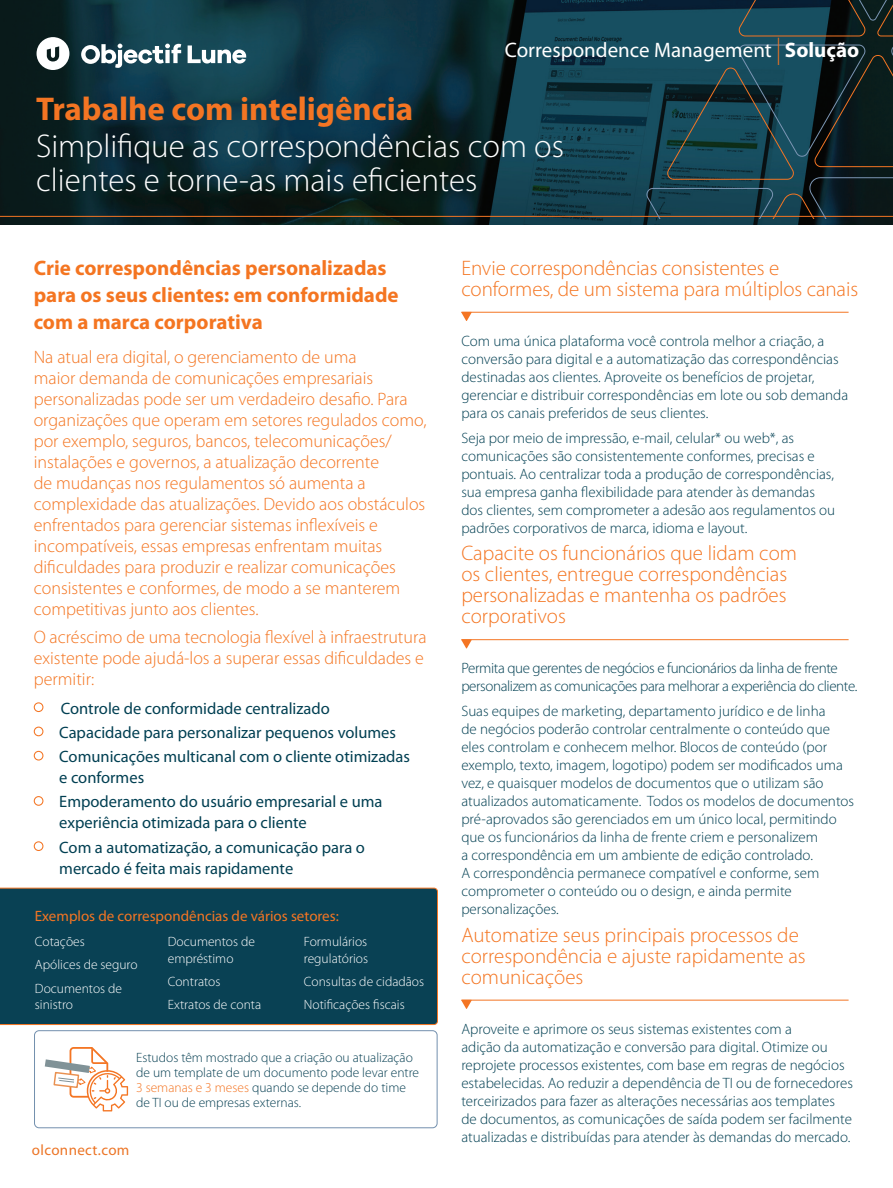
<style>
.page{position:relative;width:893px;height:1188px;background:#fff}
.page>*{position:absolute;margin:0;border:0;box-sizing:border-box;transform-origin:0 0}
.t1{font:300 33px/34.5px "Myriad Pro";color:#fff}
.t2{font:700 33px "Myriad Pro";color:#f47523}
.t3{font:300 21px/21px "Myriad Pro";color:#f47521}
.t4{font:700 21px/27px "Myriad Pro";color:#f47521}
.t5{font:21px "Myriad Pro";color:#fff}
.t6{font:300 18px/21px "Myriad Pro";color:#f47521}
.t7{font:16.5px/24.3px "Myriad Pro";color:#013f52}
.t8{font:300 15px/18px "Myriad Pro";color:#013f52}
.t9{font:300 15px/18px "Myriad Pro";letter-spacing:-.025em;color:#013f52}
.t10{font:15px "Myriad Pro";color:#f47523}
.t11{font:15px "Myriad Pro";letter-spacing:.025em;color:#ec7526}
.t12{font:300 13.5px/23.2px "Myriad Pro";color:#fff}
.t13{font:300 13.5px/15px "Myriad Pro";color:#094154}
.s1{font-weight:300;font-size:40.5px;color:#f47523}
.s2{font-weight:700}
.s3{color:#f47523}
</style>
<div class="page">
<img style="left:0;top:0;width:893px;height:225px">
<hr style="left:0;top:216px;width:893px;height:1px;background:#f47523">
<svg style="left:644px;top:0;width:22px;height:218px;background:#154353"></svg>
<svg style="left:666px;top:0;width:227px;height:218px;background:#163741"></svg>
<div style="left:34px;top:702px;width:9px;height:10px;border:1px solid #f47523;border-radius:50%"></div>
<div style="left:34px;top:727px;width:9px;height:9px;border:1px solid #f47523;border-radius:50%"></div>
<div style="left:34px;top:751px;width:9px;height:10px;border:1px solid #f47523;border-radius:50%"></div>
<div style="left:34px;top:796px;width:9px;height:10px;border:1px solid #f47523;border-radius:50%"></div>
<div style="left:34px;top:841px;width:9px;height:10px;border:1px solid #f47523;border-radius:50%"></div>
<hr style="left:461px;top:312px;width:388px;height:1px;background:#f47523">
<svg style="left:461px;top:312px;width:11px;height:9px"></svg>
<hr style="left:461px;top:639px;width:388px;height:1px;background:#f47523">
<svg style="left:461px;top:639px;width:11px;height:10px"></svg>
<hr style="left:461px;top:1000px;width:388px;height:1px;background:#f47523">
<svg style="left:461px;top:1000px;width:11px;height:9px"></svg>
<div style="left:34px;top:1030px;width:403px;height:98px;border:1px solid #7390ae;border-radius:5px"></div>
<svg style="left:45px;top:1047px;width:83px;height:64px"></svg>
<div style="left:0;top:888px;width:438px;height:137px;background:#094154"></div>
<svg style="left:81px;top:44px;width:100px;height:24px"></svg>
<svg style="left:188px;top:45px;width:58px;height:19px"></svg>
<svg style="left:37px;top:37px;width:32px;height:33px"></svg>
<h2 class="t5" style="left:505px;top:37px;width:356px">Correspondence Management <span class="s1">I</span> <span class="s2">Solução</span></h2>
<h1 class="t2" style="left:36px;top:87px;width:379px">Trabalhe com inteligência</h1>
<h1 class="t1" style="left:36px;top:128px;width:530px">Simplifique as correspondências com os clientes e torne-as mais eficientes</h1>
<h2 class="t4" style="left:34px;top:254px;width:366px">Crie correspondências personalizadas para os seus clientes: em conformidade com a marca corporativa</h2>
<p class="t6" style="left:34px;top:347px;width:394px">Na atual era digital, o gerenciamento de uma<br>maior demanda de comunicações empresariais personalizadas pode ser um verdadeiro desafio. Para organizações que operam em setores regulados como, por exemplo, seguros, bancos, telecomunicações/ instalações e governos, a atualização decorrente<br>de mudanças nos regulamentos só aumenta a complexidade das atualizações. Devido aos obstáculos enfrentados para gerenciar sistemas inflexíveis e incompatíveis, essas empresas enfrentam muitas dificuldades para produzir e realizar comunicações consistentes e conformes, de modo a se manterem competitivas junto aos clientes.</p>
<p class="t6" style="left:34px;top:626px;width:394px">O acréscimo de uma tecnologia flexível à infraestrutura existente pode ajudá-los a superar essas dificuldades e permitir:</p>
<p class="t7" style="left:59px;top:696px;width:352px">Controle de conformidade centralizado<br>Capacidade para personalizar pequenos volumes<br>Comunicações multicanal com o cliente otimizadas</p>
<p class="t7" style="left:59px;top:765px;width:325px">e conformes<br>Empoderamento do usuário empresarial e uma</p>
<p class="t7" style="left:59px;top:810px;width:307px">experiência otimizada para o cliente<br>Com a automatização, a comunicação para o</p>
<p class="t7" style="left:59px;top:856px;width:235px">mercado é feita mais rapidamente</p>
<p class="t10" style="left:35px;top:907px;width:305px">Exemplos de correspondências de vários setores:</p>
<p class="t12" style="left:35px;top:930px;width:104px">Cotações<br>Apólices de seguro<br>Documentos de</p>
<p class="t12" style="left:35px;top:993px;width:40px">sinistro</p>
<p class="t12" style="left:304px;top:933px;width:66px;line-height:16.5px">Formulários regulatórios</p>
<p class="t12" style="left:304px;top:970px;width:122px">Consultas de cidadãos<br>Notificações fiscais</p>
<p class="t12" style="left:168px;top:933px;width:89px;line-height:16.5px">Documentos de empréstimo</p>
<p class="t12" style="left:168px;top:970px;width:95px">Contratos<br>Extratos de conta</p>
<p class="t13" style="left:136px;top:1050px;width:285px">Estudos têm mostrado que a criação ou atualização de um template de um documento pode levar entre <span class="s3">3 semanas e 3 meses</span> quando se depende do time de TI ou de empresas externas.</p>
<p class="t11" style="left:32px;top:1140px;width:99px">olconnect.com</p>
<h2 class="t3" style="left:461px;top:257px;width:398px">Envie correspondências consistentes e conformes, de um sistema para múltiplos canais</h2>
<p class="t8" style="left:461px;top:332px;width:388px">Com uma única plataforma você controla melhor a criação, a conversão para digital e a automatização das correspondências destinadas aos clientes. Aproveite os benefícios de projetar, gerenciar e distribuir correspondências em lote ou sob demanda para os canais preferidos de seus clientes.</p>
<p class="t8" style="left:461px;top:428px;width:375px">Seja por meio de impressão, e-mail, celular* ou web*, as comunicações são consistentemente conformes, precisas e pontuais. Ao centralizar toda a produção de correspondências, sua empresa ganha flexibilidade para atender às demandas dos clientes, sem comprometer a adesão aos regulamentos ou padrões corporativos de marca, idioma e layout.</p>
<h2 class="t3" style="left:461px;top:543px;width:337px">Capacite os funcionários que lidam com os clientes, entregue correspondências personalizadas e mantenha os padrões corporativos</h2>
<p class="t9" style="left:461px;top:659px;width:398px">Permita que gerentes de negócios e funcionários da linha de frente personalizem as comunicações para melhorar a experiência do cliente.</p>
<p class="t8" style="left:461px;top:702px;width:394px">Suas equipes de marketing, departamento jurídico e de linha<br>de negócios poderão controlar centralmente o conteúdo que eles controlam e conhecem melhor. Blocos de conteúdo (por exemplo, texto, imagem, logotipo) podem ser modificados uma vez, e quaisquer modelos de documentos que o utilizam são atualizados automaticamente. Todos os modelos de documentos pré-aprovados são gerenciados em um único local, permitindo que os funcionários da linha de frente criem e personalizem<br>a correspondência em um ambiente de edição controlado.<br>A correspondência permanece compatível e conforme, sem comprometer o conteúdo ou o design, e ainda permite personalizações.</p>
<h2 class="t3" style="left:461px;top:924px;width:346px">Automatize seus principais processos de correspondência e ajuste rapidamente as comunicações</h2>
<p class="t8" style="left:461px;top:1020px;width:393px">Aproveite e aprimore os seus sistemas existentes com a<br>adição da automatização e conversão para digital. Otimize ou reprojete processos existentes, com base em regras de negócios estabelecidas. Ao reduzir a dependência de TI ou de fornecedores terceirizados para fazer as alterações necessárias aos templates de documentos, as comunicações de saída podem ser facilmente atualizadas e distribuídas para atender às demandas do mercado.</p>
</div>
